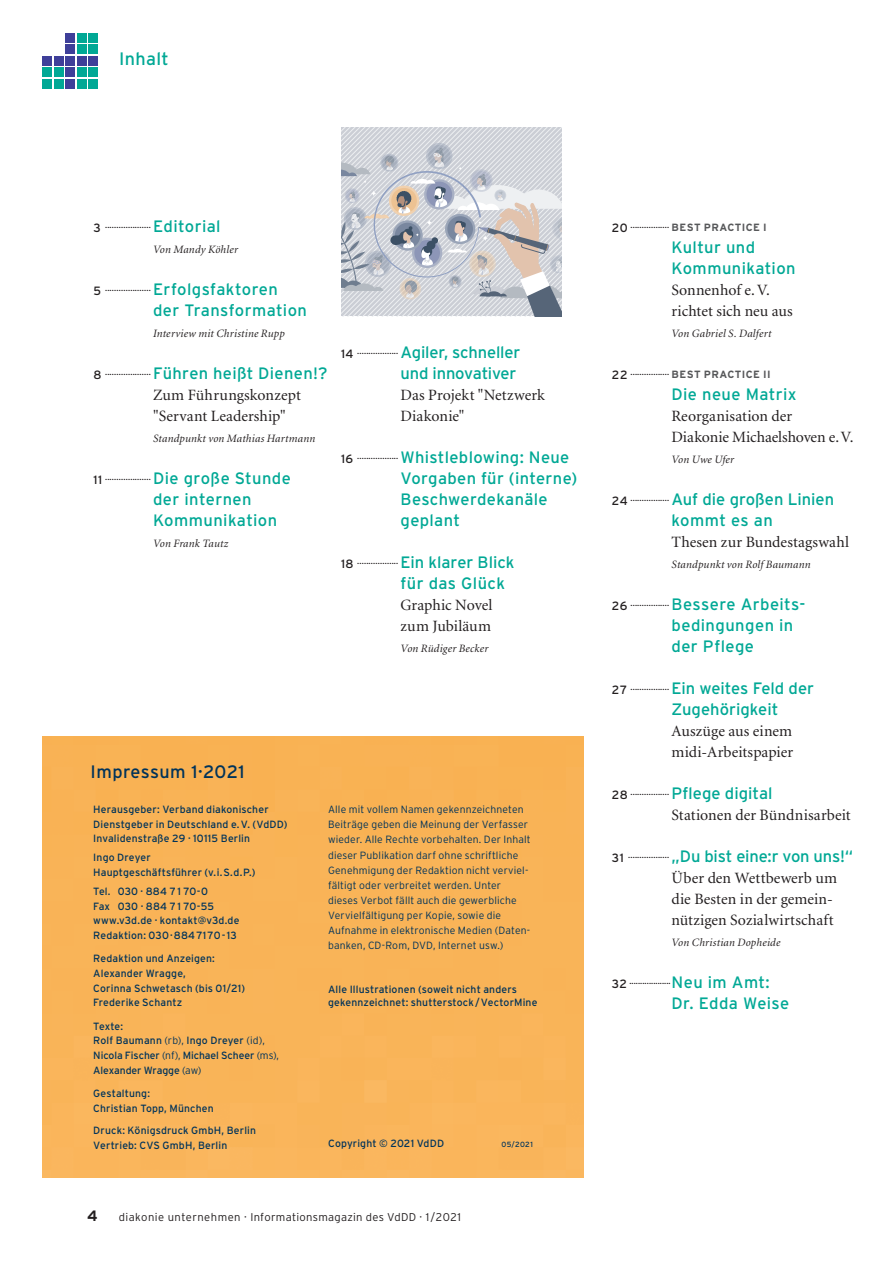
<style>
.page{position:relative;width:893px;height:1263px;background:#fff}
.page>*{position:absolute;margin:0;border:0;box-sizing:border-box;transform-origin:0 0}
.t1{font:18px "Interstate";letter-spacing:.025em;color:#00335a}
.t2{font:18px "Interstate";letter-spacing:.02em;color:#00a895}
.t3{font:16.5px/21px "Interstate";letter-spacing:.02em;color:#00a895}
.t4{font:16.5px/21px "Interstate";color:#00a895;text-align:center}
.t5{font:16.5px "Interstate";letter-spacing:-.01em;color:#00a895}
.t6{font:15.75px/21px "Minion LT";letter-spacing:.005em;color:#231f20}
.t7{font:700 15px "Interstate";color:#231f20}
.t8{font:italic 11.25px "Minion LT";letter-spacing:.015em;color:#231f20}
.t9{font:300 11.25px "Interstate";letter-spacing:.03em;color:#231f20}
.t10{font:10.5px/14.7px "Interstate";letter-spacing:.015em;color:#00335a}
.t11{font:300 10.5px/15.1px "Interstate";letter-spacing:.015em;color:#00335a}
.t12{font:10.5px/14.7px "Interstate";letter-spacing:-.005em;color:#00335a}
.t13{font:8.25px "Interstate";color:#231f20}
.t14{font:7.5px "Interstate";letter-spacing:.035em;color:#00335a}
.s1{font-size:12px}
.s2{font-size:16.5px;color:#00a895}
.s3{font-size:12px;color:#231f20}
.s4{font-weight:300}
.s5{font-weight:700;font-size:10.5px;color:#57585a}
</style>
<div class="page">
<div style="left:89px;top:33px;width:9px;height:9px;background:#00a895"></div>
<div style="left:89px;top:44px;width:9px;height:10px;background:#00a895"></div>
<div style="left:89px;top:56px;width:9px;height:9px;background:#3e3f99"></div>
<div style="left:89px;top:68px;width:9px;height:9px;background:#00a895"></div>
<div style="left:89px;top:79px;width:9px;height:9px;background:#00a895"></div>
<div style="left:77px;top:33px;width:9px;height:9px;background:#00a895"></div>
<div style="left:77px;top:44px;width:9px;height:10px;background:#00a895"></div>
<div style="left:77px;top:56px;width:9px;height:9px;background:#3e3f99"></div>
<div style="left:77px;top:68px;width:9px;height:9px;background:#00a895"></div>
<div style="left:77px;top:79px;width:9px;height:9px;background:#00a895"></div>
<div style="left:66px;top:33px;width:9px;height:9px;background:#3e3f99"></div>
<div style="left:66px;top:44px;width:9px;height:10px;background:#3e3f99"></div>
<div style="left:66px;top:56px;width:9px;height:9px;background:#3e3f99"></div>
<div style="left:66px;top:68px;width:9px;height:9px;background:#3e3f99"></div>
<div style="left:66px;top:79px;width:9px;height:9px;background:#3e3f99"></div>
<div style="left:54px;top:56px;width:9px;height:9px;background:#3e3f99"></div>
<div style="left:54px;top:68px;width:9px;height:9px;background:#00a895"></div>
<div style="left:54px;top:79px;width:9px;height:9px;background:#00a895"></div>
<div style="left:43px;top:56px;width:9px;height:9px;background:#3e3f99"></div>
<div style="left:43px;top:68px;width:9px;height:9px;background:#00a895"></div>
<div style="left:43px;top:79px;width:9px;height:9px;background:#00a895"></div>
<svg style="left:341px;top:128px;width:221px;height:188px;background:#ccced3"></svg>
<div style="left:43px;top:736px;width:541px;height:441px;background:#f9b458"></div>
<h1 class="t2" style="left:119px;top:49px;width:51px">Inhalt</h1>
<p class="t13" style="left:94px;top:221px;width:129px"><span class="s1">3</span> .................... <span class="s2">Editorial</span></p>
<p class="t8" style="left:153px;top:244px;width:87px">Von Mandy Köhler</p>
<p class="t13" style="left:94px;top:284px;width:186px"><span class="s1">5</span> .................... <span class="s2">Erfolgsfaktoren</span></p>
<h2 class="t3" style="left:153px;top:300px;width:155px">der Transformation</h2>
<p class="t8" style="left:153px;top:328px;width:133px">Interview mit Christine Rupp</p>
<p class="t13" style="left:94px;top:368px;width:236px"><span class="s1">8</span> .................... <span class="s2">Führen heißt Dienen!?</span></p>
<h3 class="t6" style="left:153px;top:385px;width:150px">Zum Führungskonzept "Servant Leadership"</h3>
<p class="t8" style="left:153px;top:433px;width:164px">Standpunkt von Mathias Hartmann</p>
<p class="t13" style="left:94px;top:473px;width:199px"><span class="s1">11</span> .................... <span class="s2">Die große Stunde</span></p>
<h2 class="t3" style="left:153px;top:489px;width:126px">der internen<br>Kommunikation</h2>
<p class="t8" style="left:153px;top:538px;width:77px">Von Frank Tautz</p>
<p class="t13" style="left:341px;top:347px;width:181px"><span class="s1">14</span> .................. <span class="s2">Agiler, schneller</span></p>
<h2 class="t5" style="left:401px;top:364px;width:117px">und innovativer</h2>
<h3 class="t6" style="left:401px;top:385px;width:146px">Das Projekt "Netzwerk<br>Diakonie"</h3>
<h2 class="t3" style="left:401px;top:447px;width:178px;text-indent:-60px"><span class="s3">16</span> <sup>..................</sup> Whistleblowing: Neue<br>Vorgaben für (interne)<br>Beschwerdekanäle geplant</h2>
<p class="t13" style="left:341px;top:557px;width:175px"><span class="s1">18</span> .................. <span class="s2">Ein klarer Blick</span></p>
<h2 class="t3" style="left:401px;top:573px;width:106px">für das Glück</h2>
<h3 class="t6" style="left:401px;top:595px;width:93px">Graphic Novel zum Jubiläum</h3>
<p class="t8" style="left:401px;top:643px;width:89px">Von Rüdiger Becker</p>
<h1 class="t1" style="left:91px;top:761px;width:156px">Impressum 1·2021</h1>
<p class="t10" style="left:93px;top:802px;width:196px">Herausgeber: Verband diakonischer<br>Dienstgeber in Deutschland e.V. (VdDD)<br>Invalidenstraße 29 · 10115 Berlin</p>
<p class="t10" style="left:93px;top:850px;width:164px">Ingo Dreyer<br>Hauptgeschäftsführer (v.i.S.d.P.)</p>
<p class="t10" style="left:93px;top:884px;width:148px">Tel. 030 · 884 7 1 70-0<br>Fax 030 · 884 7 1 70-55 www.v3d.de · kontakt@v3d.de<br>Redaktion: 030·8847170-13</p>
<p class="t10" style="left:93px;top:951px;width:153px">Redaktion und Anzeigen:<br>Alexander Wragge,<br>Corinna Schwetasch (bis 01/21)<br>Frederike Schantz</p>
<p class="t12" style="left:93px;top:1018px;width:187px">Texte:<br>Rolf Baumann <span class="s4">(rb),</span> Ingo Dreyer <span class="s4">(id),<br></span>Nicola Fischer <span class="s4">(nf),</span> Michael Scheer <span class="s4">(ms),<br></span>Alexander Wragge <span class="s4">(aw)</span></p>
<p class="t10" style="left:93px;top:1086px;width:122px">Gestaltung:<br>Christian Topp, München</p>
<p class="t10" style="left:93px;top:1123px;width:164px">Druck: Königsdruck GmbH, Berlin<br>Vertrieb: CVS GmbH, Berlin</p>
<p class="t11" style="left:328px;top:802px;width:204px">Alle mit vollem Namen gekennzeichneten Beiträge geben die Meinung der Verfasser wieder. Alle Rechte vorbehalten. Der Inhalt dieser Publikation darf ohne schriftliche Genehmigung der Redaktion nicht verviel&shy;fältigt oder verbreitet werden. Unter dieses Verbot fällt auch die gewerbliche Vervielfältigung per Kopie, sowie die Aufnahme in elektronische Medien (Daten&shy;banken, CD-Rom, DVD, Internet usw.)</p>
<p class="t10" style="left:328px;top:982px;width:211px;line-height:13.5px">Alle Illustrationen (soweit nicht anders gekennzeichnet: shutterstock/VectorMine</p>
<p class="t10" style="left:328px;top:1136px;width:117px">Copyright © 2021 VdDD</p>
<p class="t14" style="left:501px;top:1140px;width:33px">05/2021</p>
<h3 class="t7" style="left:87px;top:1207px;width:12px">4</h3>
<p class="t9" style="left:119px;top:1211px;width:344px">diakonie unternehmen · Informationsmagazin des VdDD · 1/2021</p>
<p class="t13" style="left:612px;top:221px;width:156px"><span class="s1">20</span> ................. <span class="s5">BEST PRACTICE I</span></p>
<h2 class="t3" style="left:671px;top:237px;width:126px">Kultur und<br>Kommunikation</h2>
<h3 class="t6" style="left:671px;top:280px;width:123px">Sonnenhof e.V. richtet sich neu aus</h3>
<p class="t8" style="left:671px;top:328px;width:101px">Von Gabriel S. Dalfert</p>
<p class="t13" style="left:612px;top:368px;width:160px"><span class="s1">22</span> ................. <span class="s5">BEST PRACTICE II</span></p>
<h2 class="t3" style="left:671px;top:384px;width:126px">Die neue Matrix</h2>
<h3 class="t6" style="left:671px;top:406px;width:183px">Reorganisation der<br>Diakonie Michaelshoven e.V.</h3>
<p class="t8" style="left:671px;top:454px;width:64px">Von Uwe Ufer</p>
<h2 class="t4" style="left:612px;top:489px;width:224px"><span class="s3">24</span> <sup>.................</sup> Auf die großen Linien kommt es an</h2>
<h3 class="t6" style="left:671px;top:532px;width:179px">Thesen zur Bundestagswahl</h3>
<p class="t8" style="left:671px;top:559px;width:141px">Standpunkt von Rolf Baumann</p>
<p class="t13" style="left:612px;top:599px;width:195px"><span class="s1">26</span> ................. <span class="s2">Bessere Arbeits-</span></p>
<h2 class="t3" style="left:671px;top:615px;width:123px">bedingungen in der Pflege</h2>
<p class="t13" style="left:612px;top:683px;width:204px"><span class="s1">27</span> ................. <span class="s2">Ein weites Feld der</span></p>
<h2 class="t4" style="left:671px;top:699px;width:108px">Zugehörigkeit</h2>
<h3 class="t6" style="left:671px;top:721px;width:123px">Auszüge aus einem midi-Arbeitspapier</h3>
<p class="t13" style="left:612px;top:788px;width:162px"><span class="s1">28</span> ................. <span class="s2">Pflege digital</span></p>
<h3 class="t6" style="left:671px;top:805px;width:181px">Stationen der Bündnisarbeit</h3>
<h2 class="t5" style="left:612px;top:847px;width:243px"><span class="s3">31</span> <sup>..................</sup> „Du bist eine:r von uns!“</h2>
<h3 class="t6" style="left:671px;top:868px;width:167px">Über den Wettbewerb um die Besten in der gemein&shy;nützigen Sozialwirtschaft</h3>
<p class="t8" style="left:671px;top:937px;width:110px">Von Christian Dopheide</p>
<p class="t13" style="left:612px;top:977px;width:159px"><span class="s1">32</span> ...................<span class="s2">Neu im Amt:</span></p>
<h2 class="t3" style="left:671px;top:993px;width:119px">Dr. Edda Weise</h2>
</div>
